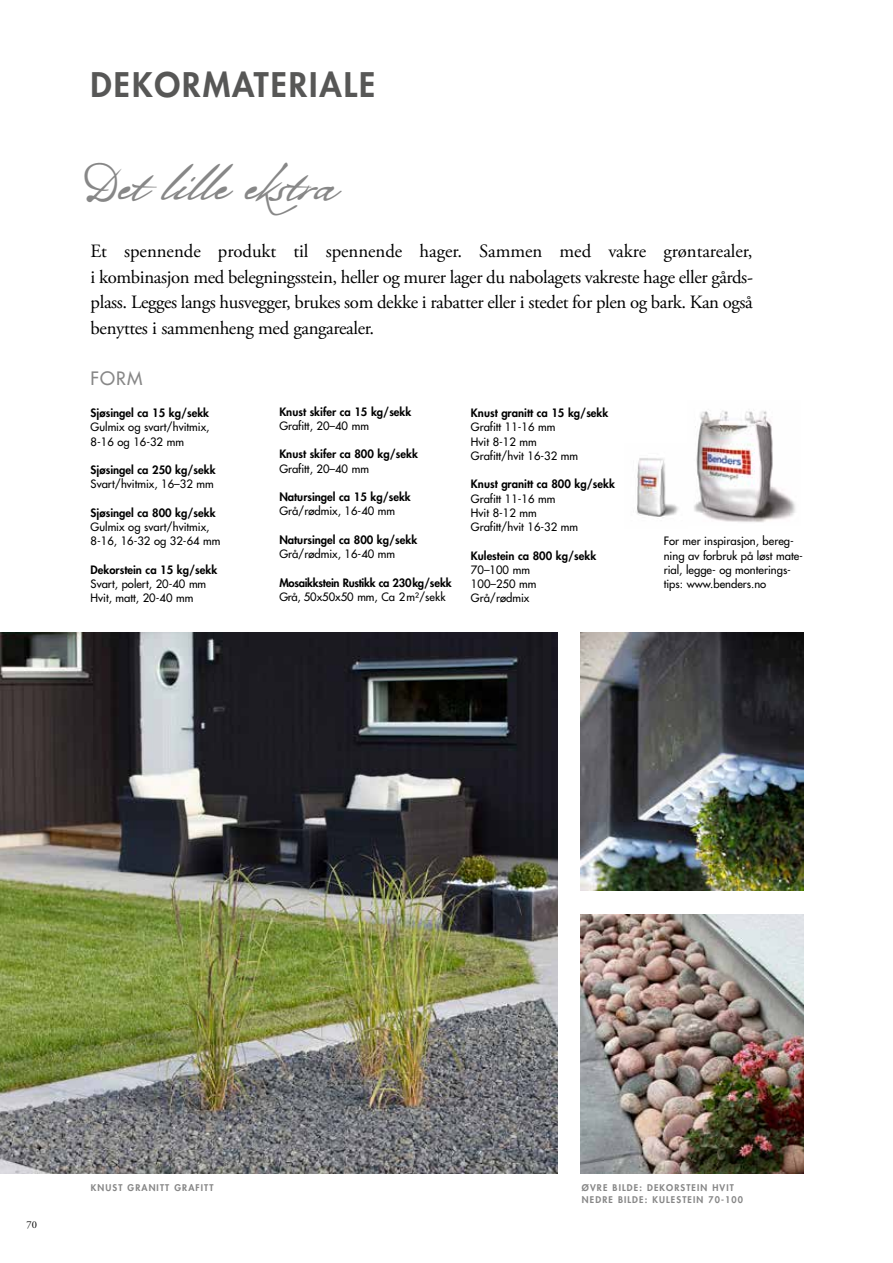
<style>
.page{position:relative;width:893px;height:1263px;background:#fff}
.page>*{position:absolute;margin:0;border:0;box-sizing:border-box;transform-origin:0 0}
.t1{font:48px "Bolivar";color:#878787}
.t2{font:800 33px "Futura Std";letter-spacing:.06em;color:#575756}
.t3{font:18.75px/25.5px "Adobe Garamond Pro";letter-spacing:-.02em;color:#000;text-align:justify}
.t4{font:500 18px "Futura Std";color:#878787}
.t5{font:500 11.25px/14.2px "Futura Std";color:#000}
.t6{font:800 11.25px "Futura Std";color:#000}
.t7{font:800 11.25px "Futura Std";letter-spacing:-.025em;color:#000}
.t8{font:10.5px "Adobe Garamond Pro";color:#000}
.t9{font:800 9px/12px "Futura Std";letter-spacing:.125em;color:#878787}
</style>
<div class="page">
<img style="left:0;top:632px;width:558px;height:542px">
<img style="left:694px;top:410px;width:102px;height:112px">
<img style="left:637px;top:458px;width:42px;height:60px">
<img style="left:580px;top:914px;width:224px;height:259px">
<img style="left:581px;top:632px;width:223px;height:258px">
<h2 class="t2" style="left:91px;top:64px;width:286px">DEKORMATERIALE</h2>
<h1 class="t1" style="left:91px;top:155px;width:248px">Det lille ekstra</h1>
<p class="t3" style="left:91px;top:239px;width:664px">Et spennende produkt til spennende hager. Sammen med vakre grøntarealer, i kombinasjon med belegningsstein, heller og murer lager du nabolagets vakreste hage eller gårds&shy;plass. Legges langs husvegger, brukes som dekke i rabatter eller i stedet for plen og bark. Kan også benyttes i sammenheng med gangarealer.</p>
<h3 class="t4" style="left:91px;top:367px;width:53px">FORM</h3>
<p class="t6" style="left:91px;top:406px;width:120px">Sjøsingel ca 15 kg/sekk</p>
<p class="t5" style="left:91px;top:420px;width:120px">Gulmix og svart/hvitmix,<br>8-16 og 16-32 mm</p>
<p class="t6" style="left:91px;top:463px;width:127px">Sjøsingel ca 250 kg/sekk</p>
<p class="t5" style="left:91px;top:477px;width:125px">Svart/hvitmix, 16–32 mm</p>
<p class="t6" style="left:91px;top:506px;width:127px">Sjøsingel ca 800 kg/sekk</p>
<p class="t5" style="left:91px;top:520px;width:131px">Gulmix og svart/hvitmix,<br>8-16, 16-32 og 32-64 mm</p>
<p class="t6" style="left:91px;top:563px;width:128px">Dekorstein ca 15 kg/sekk</p>
<p class="t5" style="left:91px;top:577px;width:117px">Svart, polert, 20-40 mm<br>Hvit, matt, 20-40 mm</p>
<p class="t6" style="left:279px;top:404px;width:134px">Knust skifer ca 15 kg/sekk</p>
<p class="t5" style="left:279px;top:419px;width:91px">Grafitt, 20–40 mm</p>
<p class="t6" style="left:279px;top:447px;width:140px">Knust skifer ca 800 kg/sekk</p>
<p class="t5" style="left:279px;top:461px;width:91px">Grafitt, 20–40 mm</p>
<p class="t6" style="left:279px;top:490px;width:133px">Natursingel ca 15 kg/sekk</p>
<p class="t5" style="left:279px;top:504px;width:117px">Grå/rødmix, 16-40 mm</p>
<p class="t6" style="left:279px;top:533px;width:140px">Natursingel ca 800 kg/sekk</p>
<p class="t5" style="left:279px;top:547px;width:117px">Grå/rødmix, 16-40 mm</p>
<p class="t7" style="left:279px;top:575px;width:174px">Mosaikkstein Rustikk ca 230kg/sekk</p>
<p class="t5" style="left:279px;top:590px;width:168px">Grå, 50x50x50 mm, Ca 2m²/sekk</p>
<p class="t6" style="left:471px;top:406px;width:139px">Knust granitt ca 15 kg/sekk</p>
<p class="t5" style="left:471px;top:420px;width:109px">Grafitt 11-16 mm<br>Hvit 8-12 mm<br>Grafitt/hvit 16-32 mm</p>
<p class="t6" style="left:471px;top:477px;width:145px">Knust granitt ca 800 kg/sekk</p>
<p class="t5" style="left:471px;top:491px;width:109px">Grafitt 11-16 mm<br>Hvit 8-12 mm<br>Grafitt/hvit 16-32 mm</p>
<p class="t6" style="left:471px;top:548px;width:127px">Kulestein ca 800 kg/sekk</p>
<p class="t5" style="left:471px;top:563px;width:67px">70–100 mm<br>100–250 mm<br>Grå/rødmix</p>
<p class="t5" style="left:664px;top:534px;width:141px">For mer inspirasjon, bereg&shy;ning av forbruk på løst mate&shy;rial, legge- og monterings&shy;tips: www.benders.no</p>
<p class="t8" style="left:27px;top:1218px;width:12px">70</p>
<p class="t9" style="left:91px;top:1181px;width:124px">KNUST GRANITT GRAFITT</p>
<p class="t9" style="left:582px;top:1181px;width:163px">ØVRE BILDE: DEKORSTEIN HVIT<br>NEDRE BILDE: KULESTEIN 70-100</p>
</div>
